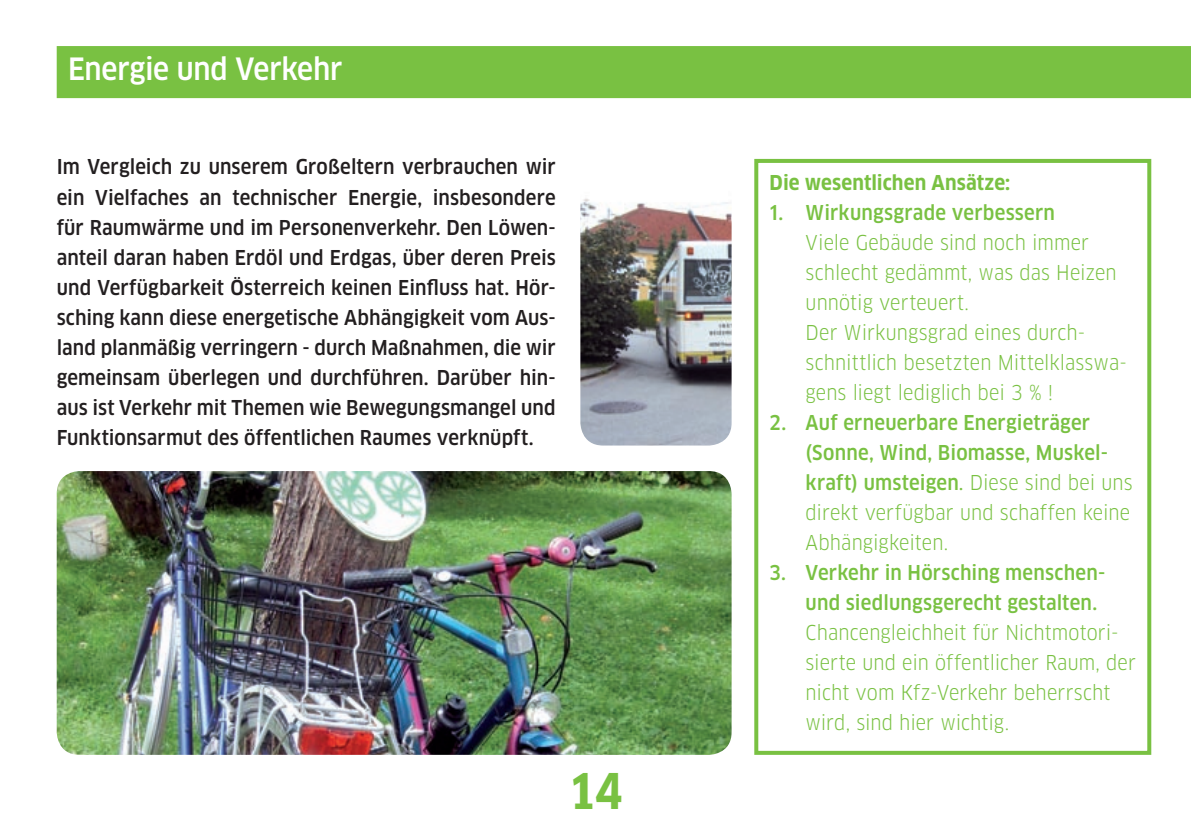
<style>
.page{position:relative;width:1191px;height:840px;background:#fff}
.page>*{position:absolute;margin:0;border:0;box-sizing:border-box;transform-origin:0 0}
.t1{font:700 48px "Clan Narrow";color:#79c142}
.t2{font:500 30px "Clan Narrow LF";letter-spacing:-.01em;color:#fff}
.t3{font:500 20px/30px "Clan Narrow LF";letter-spacing:.005em;color:#231f20;text-align:justify}
.t4{font:20px/30px "Clan Narrow LF";letter-spacing:.005em;color:#79c142}
.t5{font:500 20px/30px "Clan Narrow LF";letter-spacing:.01em;color:#79c142}
.t6{font:700 20px "Clan Narrow";letter-spacing:.005em;color:#79c142}
.s1{font-family:"Clan Narrow LF News";font-weight:400}
.s2{font-weight:400}
</style>
<div class="page">
<img style="left:57px;top:471px;width:674px;height:283px">
<img style="left:580px;top:198px;width:151px;height:247px">
<div style="left:57px;top:46px;width:1134px;height:52px;background:#79c142"></div>
<div style="left:754px;top:159px;width:397px;height:595px;border:4px solid #79c142"></div>
<h2 class="t2" style="left:68px;top:50px;width:276px">Energie und Verkehr</h2>
<p class="t3" style="left:57px;top:152px;width:500px">Im Vergleich zu unserem Großeltern verbrauchen wir ein Vielfaches an technischer Energie, insbesondere für Raumwärme und im Personenverkehr. Den Löwen&shy;anteil daran haben Erdöl und Erdgas, über deren Preis und Verfügbarkeit Österreich keinen Einfluss hat. Hör&shy;sching kann diese energetische Abhängigkeit vom Aus&shy;land planmäßig verringern - durch Maßnahmen, die wir gemeinsam überlegen und durchführen. Darüber hin&shy;aus ist Verkehr mit Themen wie Bewegungsmangel und Funktionsarmut des öffentlichen Raumes verknüpft.</p>
<h1 class="t1" style="left:568px;top:761px;width:56px">14</h1>
<p class="t6" style="left:769px;top:170px;width:242px">Die wesentlichen Ansätze:</p>
<p class="t5" style="left:769px;top:198px;width:287px">1. Wirkungsgrade verbessern</p>
<p class="t4" style="left:805px;top:228px;width:323px">Viele Gebäude sind noch immer schlecht gedämmt, was das Heizen unnötig verteuert.<br>Der Wirkungsgrad eines durch&shy;schnittlich besetzten Mittelklasswa&shy;gens liegt lediglich bei 3 % !</p>
<p class="t5" style="left:805px;top:408px;width:328px;text-indent:-36px">2. Auf erneuerbare Energieträger (Sonne, Wind, Biomasse, Muskel&shy;kraft) umsteigen<span class="s1">.</span> <span class="s2">Diese sind bei uns direkt verfügbar und schaffen keine<br>Abhängigkeiten.</span></p>
<p class="t5" style="left:805px;top:558px;width:301px;text-indent:-36px">3. Verkehr in Hörsching menschen&shy;und siedlungsgerecht gestalten.</p>
<p class="t4" style="left:805px;top:618px;width:332px">Chancengleichheit für Nichtmotori&shy;sierte und ein öffentlicher Raum, der nicht vom Kfz-Verkehr beherrscht wird, sind hier wichtig.</p>
</div>
